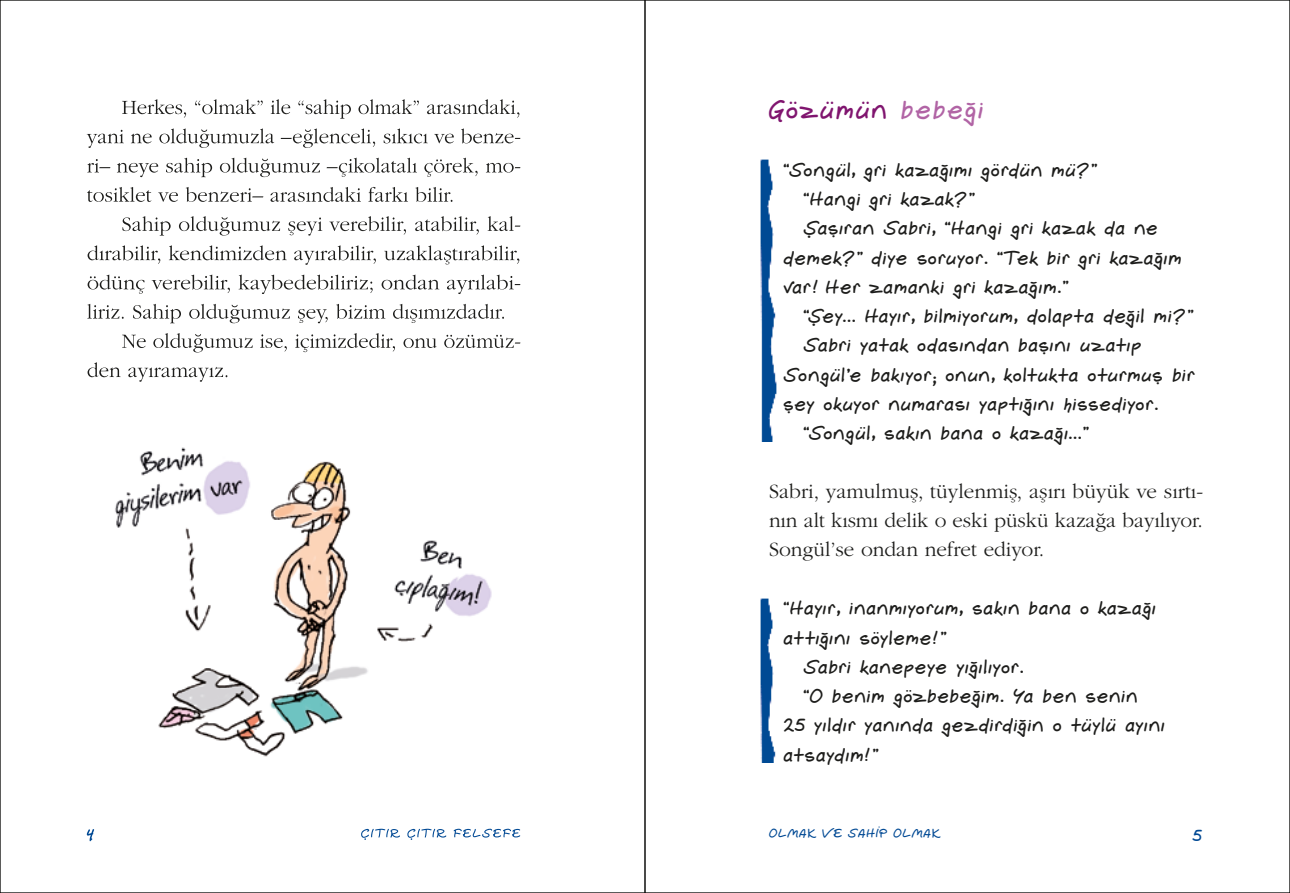
<style>
.page{position:relative;width:1290px;height:893px;background:#fff}
.page>*{position:absolute;margin:0;border:0;box-sizing:border-box;transform-origin:0 0}
.t1{font:26.25px "Gemelli GKY";letter-spacing:.025em;color:#80156f}
.t2{font:21px/29.2px "Garamond GK";letter-spacing:-.005em;color:#1d1d1b;text-align:justify}
.t3{font:19.25px "Gemelli GKY";color:#1d1d1b}
.t4{font:17.5px "Gemelli GKY";color:#004994}
.t5{font:12.25px "Gemelli GKY";letter-spacing:.04em;color:#004994}
.s1{color:#b164a5}
</style>
<div class="page">
<svg style="left:87px;top:829px;width:7px;height:12px"></svg>
<svg style="left:361px;top:829px;width:159px;height:11px"></svg>
<svg style="left:122px;top:99px;width:397px;height:20px"></svg>
<svg style="left:87px;top:128px;width:433px;height:20px"></svg>
<svg style="left:87px;top:158px;width:433px;height:19px"></svg>
<svg style="left:87px;top:187px;width:365px;height:15px"></svg>
<svg style="left:122px;top:216px;width:398px;height:20px"></svg>
<svg style="left:88px;top:245px;width:431px;height:20px"></svg>
<svg style="left:88px;top:275px;width:432px;height:19px"></svg>
<svg style="left:87px;top:304px;width:417px;height:19px"></svg>
<svg style="left:122px;top:333px;width:398px;height:19px"></svg>
<svg style="left:88px;top:362px;width:139px;height:20px"></svg>
<img style="left:115px;top:447px;width:377px;height:310px">
<img style="left:760px;top:159px;width:17px;height:282px">
<img style="left:760px;top:598px;width:16px;height:165px">
<h1 class="t1" style="left:769px;top:94px;width:218px">Gözümün <span class="s1">bebeği</span></h1>
<p class="t3" style="left:784px;top:159px;width:315px">“Songül, gri kazağımı gördün mü?”</p>
<p class="t3" style="left:804px;top:188px;width:173px">“Hangi gri kazak?”</p>
<p class="t3" style="left:804px;top:217px;width:357px">Şaşıran Sabri, “Hangi gri kazak da ne</p>
<p class="t3" style="left:784px;top:246px;width:400px">demek?” diye soruyor. “Tek bir gri kazağım</p>
<p class="t3" style="left:784px;top:276px;width:287px">var! Her zamanki gri kazağım.”</p>
<p class="t3" style="left:804px;top:305px;width:392px">“Şey... Hayır, bilmiyorum, dolapta değil mi?”</p>
<p class="t3" style="left:804px;top:334px;width:340px">Sabri yatak odasından başını uzatıp</p>
<p class="t3" style="left:784px;top:363px;width:413px">Songül’e bakıyor; onun, koltukta oturmuş bir</p>
<p class="t3" style="left:784px;top:392px;width:377px">şey okuyor numarası yaptığını hissediyor.</p>
<p class="t3" style="left:804px;top:422px;width:287px">“Songül, sakın bana o kazağı...”</p>
<p class="t2" style="left:769px;top:476px;width:435px">Sabri, yamulmuş, tüylenmiş, aşırı büyük ve sırtı&shy;nın alt kısmı delik o eski püskü kazağa bayılıyor.<br>Songül’se ondan nefret ediyor.</p>
<p class="t3" style="left:784px;top:597px;width:375px">“Hayır, inanmıyorum, sakın bana o kazağı</p>
<p class="t3" style="left:784px;top:626px;width:165px">attığını söyleme!”</p>
<p class="t3" style="left:804px;top:655px;width:223px">Sabri kanepeye yığılıyor.</p>
<p class="t3" style="left:804px;top:685px;width:336px">“O benim gözbebeğim. Ya ben senin</p>
<p class="t3" style="left:784px;top:714px;width:384px">25 yıldır yanında gezdirdiğin o tüylü ayını</p>
<p class="t3" style="left:784px;top:743px;width:97px">atsaydım!”</p>
<p class="t5" style="left:769px;top:826px;width:174px">OLMAK VE SAHİP OLMAK</p>
<p class="t4" style="left:1193px;top:825px;width:11px">5</p>
</div>
